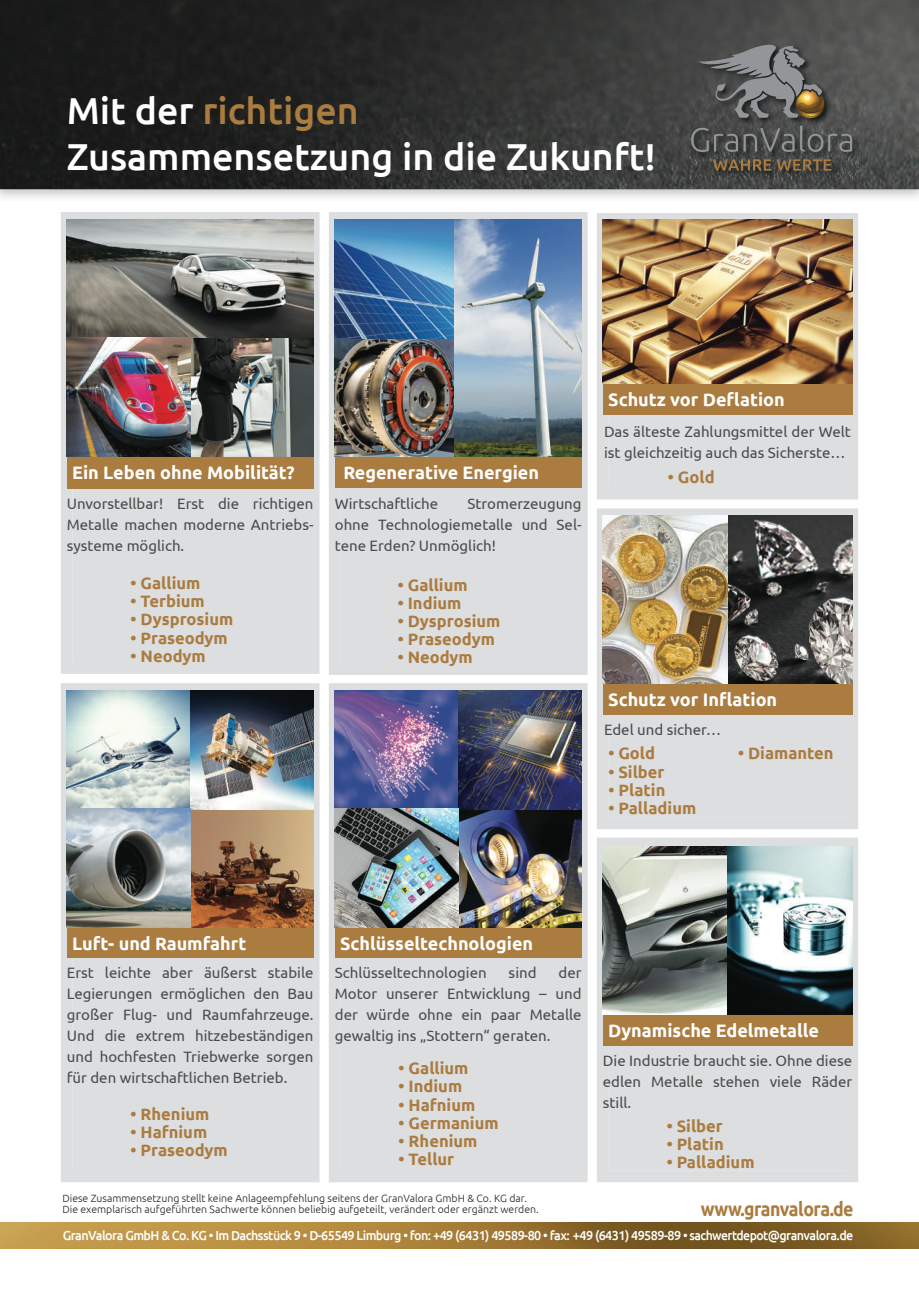
<style>
.page{position:relative;width:919px;height:1289px;background:#fff}
.page>*{position:absolute;margin:0;border:0;box-sizing:border-box;transform-origin:0 0}
.t1{font:500 37.5px/45.8px "Ubuntu";color:#fff}
.t2{font:700 19.65px "Ubuntu";letter-spacing:-.025em;color:#aa7c40;scale:.9 1}
.t3{font:700 18px "Ubuntu";color:#fff}
.t4{font:700 16.5px "Ubuntu";color:#aa7c40}
.t5{font:15px/21px "Ubuntu";color:#4a4b4b;text-align:justify}
.t6{font:500 13.05px "Ubuntu";letter-spacing:-.045em;color:#fff;scale:.96 1}
.t7{font:300 10.5px/11.6px "Ubuntu";color:#231f20}
.s1{color:#aa7c40}
</style>
<div class="page">
<div style="left:329px;top:212px;width:258px;height:463px;background:#dddee0"></div>
<div style="left:61px;top:683px;width:258px;height:499px;background:#dddee0"></div>
<div style="left:329px;top:683px;width:258px;height:499px;background:#dddee0"></div>
<div style="left:597px;top:213px;width:261px;height:286px;background:#dddee0"></div>
<div style="left:597px;top:508px;width:261px;height:321px;background:#dddee0"></div>
<div style="left:597px;top:837px;width:261px;height:345px;background:#dddee0"></div>
<div style="left:61px;top:212px;width:258px;height:462px;background:#dddee0"></div>
<img style="left:0;top:0;width:918px;height:189px">
<img style="left:0;top:1222px;width:918px;height:26px">
<img style="left:689px;top:43px;width:170px;height:135px">
<svg style="left:699px;top:45px;width:125px;height:73px;background:#676764"></svg>
<img style="left:804px;top:106px;width:19px;height:10px">
<svg style="left:691px;top:128px;width:17px;height:24px"></svg>
<svg style="left:714px;top:128px;width:80px;height:24px;background:#555756"></svg>
<svg style="left:800px;top:125px;width:52px;height:27px"></svg>
<svg style="left:713px;top:159px;width:118px;height:12px"></svg>
<div style="left:67px;top:456px;width:246px;height:33px;background:#aa7c40"></div>
<div style="left:335px;top:456px;width:246px;height:32px;background:#aa7c40"></div>
<div style="left:67px;top:927px;width:246px;height:31px;background:#aa7c40"></div>
<div style="left:335px;top:927px;width:246px;height:31px;background:#aa7c40"></div>
<div style="left:603px;top:384px;width:249px;height:31px;background:#aa7c40"></div>
<div style="left:603px;top:684px;width:249px;height:30px;background:#aa7c40"></div>
<div style="left:603px;top:1014px;width:249px;height:31px;background:#aa7c40"></div>
<img style="left:603px;top:219px;width:249px;height:165px">
<img style="left:603px;top:516px;width:125px;height:168px">
<img style="left:454px;top:219px;width:127px;height:237px">
<img style="left:335px;top:338px;width:119px;height:118px">
<svg style="left:335px;top:219px;width:119px;height:119px;background:#4277a9"></svg>
<img style="left:190px;top:338px;width:123px;height:118px">
<svg style="left:67px;top:219px;width:246px;height:119px;background:#82827e"></svg>
<img style="left:67px;top:338px;width:123px;height:118px">
<img style="left:67px;top:690px;width:246px;height:237px">
<img style="left:335px;top:690px;width:246px;height:237px">
<img style="left:603px;top:846px;width:124px;height:168px">
<svg style="left:727px;top:846px;width:125px;height:168px"></svg>
<svg style="left:728px;top:516px;width:124px;height:168px;background:#555453"></svg>
<h1 class="t1" style="left:67px;top:87px;width:590px">Mit der <span class="s1">richtigen<br></span>Zusammensetzung in die Zukunft!</h1>
<p class="t3" style="left:72px;top:462px;width:224px">Ein Leben ohne Mobilität?</p>
<p class="t3" style="left:343px;top:462px;width:197px">Regenerative Energien</p>
<p class="t5" style="left:67px;top:493px;width:248px">Unvorstellbar! Erst die richtigen Metalle machen moderne Antriebs&shy;systeme möglich.</p>
<p class="t4" style="left:131px;top:573px;width:71px">• Gallium</p>
<p class="t4" style="left:131px;top:592px;width:76px">• Terbium</p>
<p class="t4" style="left:131px;top:610px;width:104px">• Dysprosium</p>
<p class="t4" style="left:131px;top:628px;width:99px">• Praseodym</p>
<p class="t4" style="left:131px;top:646px;width:77px">• Neodym</p>
<p class="t5" style="left:335px;top:493px;width:105px">Wirtschaftliche</p>
<p class="t5" style="left:335px;top:493px;width:248px;text-indent:133px">Stromerzeugung ohne Technologiemetalle und Sel&shy;tene Erden? Unmöglich!</p>
<p class="t4" style="left:398px;top:575px;width:71px">• Gallium</p>
<p class="t4" style="left:398px;top:593px;width:65px">• Indium</p>
<p class="t4" style="left:398px;top:611px;width:104px">• Dysprosium</p>
<p class="t4" style="left:398px;top:629px;width:99px">• Praseodym</p>
<p class="t4" style="left:398px;top:647px;width:77px">• Neodym</p>
<p class="t3" style="left:608px;top:389px;width:178px">Schutz vor Deflation</p>
<p class="t5" style="left:604px;top:421px;width:248px">Das älteste Zahlungsmittel der Welt ist gleichzeitig auch das Sicherste…</p>
<p class="t4" style="left:668px;top:467px;width:48px">• Gold</p>
<p class="t3" style="left:608px;top:689px;width:170px">Schutz vor Inflation</p>
<p class="t5" style="left:604px;top:718px;width:118px">Edel und sicher…</p>
<p class="t4" style="left:608px;top:744px;width:48px">• Gold</p>
<p class="t4" style="left:608px;top:762px;width:58px">• Silber</p>
<p class="t4" style="left:608px;top:780px;width:58px">• Platin</p>
<p class="t4" style="left:608px;top:798px;width:89px">• Palladium</p>
<p class="t4" style="left:738px;top:744px;width:97px">• Diamanten</p>
<p class="t3" style="left:72px;top:933px;width:176px">Luft- und Raumfahrt</p>
<p class="t3" style="left:340px;top:933px;width:194px">Schlüsseltechnologien</p>
<p class="t5" style="left:67px;top:962px;width:248px">Erst leichte aber äußerst stabile Legierungen ermöglichen den Bau großer Flug- und Raumfahrzeuge.<br>Und die extrem hitzebeständigen und hochfesten Triebwerke sorgen für den wirtschaftlichen Betrieb.</p>
<p class="t4" style="left:131px;top:1104px;width:80px">• Rhenium</p>
<p class="t4" style="left:131px;top:1122px;width:78px">• Hafnium</p>
<p class="t4" style="left:131px;top:1140px;width:99px">• Praseodym</p>
<p class="t5" style="left:335px;top:962px;width:153px">Schlüsseltechnologien</p>
<p class="t5" style="left:508px;top:962px;width:29px">sind</p>
<p class="t5" style="left:335px;top:962px;width:248px;text-indent:224px">der Motor unserer Entwicklung – und der würde ohne ein paar Metalle gewaltig ins „Stottern“ geraten.</p>
<p class="t4" style="left:398px;top:1058px;width:71px">• Gallium</p>
<p class="t4" style="left:398px;top:1076px;width:65px">• Indium</p>
<p class="t4" style="left:398px;top:1095px;width:78px">• Hafnium</p>
<p class="t4" style="left:398px;top:1113px;width:101px">• Germanium</p>
<p class="t4" style="left:398px;top:1131px;width:80px">• Rhenium</p>
<p class="t4" style="left:398px;top:1149px;width:57px">• Tellur</p>
<p class="t7" style="left:63px;top:1191px;width:477px">Diese Zusammensetzung stellt keine Anlageempfehlung seitens der GranValora GmbH &amp; Co. KG dar.<br>Die exemplarisch aufgeführten Sachwerte können beliebig aufgeteilt, verändert oder ergänzt werden.</p>
<p class="t3" style="left:608px;top:1020px;width:212px">Dynamische Edelmetalle</p>
<p class="t5" style="left:603px;top:1049px;width:251px">Die Industrie braucht sie. Ohne diese edlen Metalle stehen viele Räder still.</p>
<p class="t4" style="left:666px;top:1116px;width:58px">• Silber</p>
<p class="t4" style="left:666px;top:1134px;width:58px">• Platin</p>
<p class="t4" style="left:666px;top:1152px;width:89px">• Palladium</p>
<h2 class="t2" style="left:700px;top:1197px;width:171px">www.granvalora.de</h2>
<p class="t6" style="left:63px;top:1227px;width:825px">GranValora GmbH &amp; Co. KG • Im Dachsstück 9 • D-65549 Limburg • fon: +49 (6431) 49589-80 • fax: +49 (6431) 49589-89 • sachwertdepot@granvalora.de</p>
</div>
